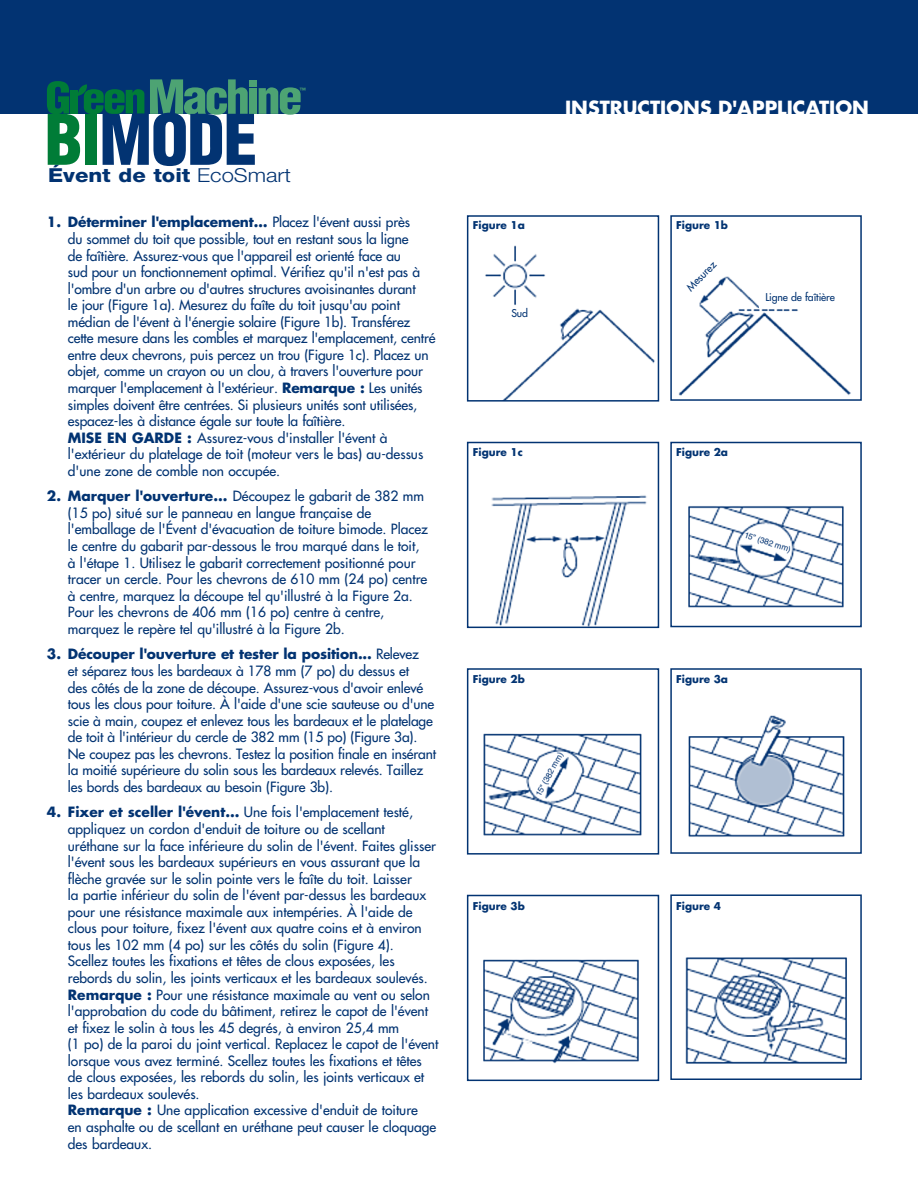
<style>
.page{position:relative;width:918px;height:1188px;background:#fff}
.page>*{position:absolute;margin:0;border:0;box-sizing:border-box;transform-origin:0 0}
.t1{font:900 condensed 67.95px "Helvetica LT Std";letter-spacing:-.02em;color:#023372}
.t2{font:800 19.35px "Helvetica Neue LT Std";color:#023372;scale:1.14 1}
.t3{font:700 19.05px "Futura Std";color:#fff}
.t4{font:500 13.8px/16.5px "Futura Std";color:#023372}
.t5{font:700 10.5px "Futura Std";color:#023372}
.t6{font:500 10.5px "Futura Std";letter-spacing:-.01em;color:#023372}
.t7{font:700 condensed 7.05px "Helvetica";color:#4da373;scale:1.06 1}
.s1{color:#007c37}
.s2{font-weight:300}
.s3{font-weight:700}
</style>
<div class="page">
<div style="left:0;top:0;width:918px;height:114px;background:#023372"></div>
<svg style="left:47px;top:81px;width:22px;height:33px"></svg>
<svg style="left:150px;top:79px;width:98px;height:36px"></svg>
<div style="left:249px;top:80px;width:8px;height:6px;background:#4da373"></div>
<div style="left:249px;top:88px;width:8px;height:26px;background:#4da373"></div>
<svg style="left:259px;top:87px;width:42px;height:28px"></svg>
<div style="left:70px;top:90px;width:8px;height:23px;background:#007c37"></div>
<svg style="left:77px;top:84px;width:67px;height:30px"></svg>
<img style="left:485px;top:245px;width:170px;height:154px">
<div style="left:467px;top:215px;width:192px;height:187px;border:2px solid #023372"></div>
<img style="left:491px;top:495px;width:156px;height:130px">
<div style="left:467px;top:442px;width:192px;height:186px;border:2px solid #023372"></div>
<img style="left:483px;top:733px;width:159px;height:103px">
<div style="left:467px;top:668px;width:192px;height:187px;border:2px solid #023372"></div>
<div style="left:467px;top:895px;width:192px;height:186px;border:2px solid #023372"></div>
<img style="left:678px;top:281px;width:173px;height:115px">
<div style="left:670px;top:215px;width:192px;height:186px;border:2px solid #023372"></div>
<img style="left:688px;top:506px;width:156px;height:102px">
<div style="left:670px;top:442px;width:192px;height:185px;border:2px solid #023372"></div>
<img style="left:688px;top:715px;width:157px;height:122px">
<div style="left:670px;top:668px;width:192px;height:186px;border:2px solid #023372"></div>
<img style="left:685px;top:957px;width:162px;height:107px">
<div style="left:670px;top:894px;width:192px;height:186px;border:2px solid #023372"></div>
<img style="left:483px;top:959px;width:156px;height:105px">
<div style="left:495px;top:308px;width:49px;height:20px;background:#fff"></div>
<svg style="left:508px;top:305px;width:22px;height:3px"></svg>
<div style="left:759px;top:292px;width:82px;height:16px;background:#fff"></div>
<svg style="left:763px;top:289px;width:76px;height:23px"></svg>
<svg style="left:678px;top:276px;width:55px;height:32px"></svg>
<h1 class="t1" style="left:45px;top:97px;width:214px"><span class="s1">BI</span>MODE</h1>
<h2 class="t2" style="left:48px;top:163px;width:215px">Évent de toit <span class="s2">EcoSmart</span></h2>
<p class="t7" style="left:300px;top:86px;width:8px">™</p>
<p class="t4" style="left:68px;top:214px;width:369px;text-indent:-21px"><span class="s3">1. Déterminer l'emplacement…</span> Placez l'évent aussi près<br>du sommet du toit que possible, tout en restant sous la ligne<br>de faîtière. Assurez-vous que l'appareil est orienté face au<br>sud pour un fonctionnement optimal. Vérifiez qu'il n'est pas à l'ombre d'un arbre ou d'autres structures avoisinantes durant<br>le jour (Figure 1a). Mesurez du faîte du toit jusqu'au point médian de l'évent à l'énergie solaire (Figure 1b). Transférez cette mesure dans les combles et marquez l'emplacement, centré entre deux chevrons, puis percez un trou (Figure 1c). Placez un objet, comme un crayon ou un clou, à travers l'ouverture pour marquer l'emplacement à l'extérieur. <span class="s3">Remarque :</span> Les unités simples doivent être centrées. Si plusieurs unités sont utilisées, espacez-les à distance égale sur toute la faîtière.<br><span class="s3">MISE EN GARDE :</span> Assurez-vous d'installer l'évent à l'extérieur du platelage de toit (moteur vers le bas) au-dessus d'une zone de comble non occupée.</p>
<p class="t4" style="left:68px;top:488px;width:362px;text-indent:-21px"><span class="s3">2. Marquer l'ouverture...</span> Découpez le gabarit de 382 mm (15 po) situé sur le panneau en langue française de l'emballage de l'Évent d'évacuation de toiture bimode. Placez le centre du gabarit par-dessous le trou marqué dans le toit, à l'étape 1. Utilisez le gabarit correctement positionné pour tracer un cercle. Pour les chevrons de 610 mm (24 po) centre à centre, marquez la découpe tel qu'illustré à la Figure 2a.<br>Pour les chevrons de 406 mm (16 po) centre à centre, marquez le repère tel qu'illustré à la Figure 2b.</p>
<p class="t4" style="left:68px;top:646px;width:370px;text-indent:-21px"><span class="s3">3. Découper l'ouverture et tester la position...</span> Relevez<br>et séparez tous les bardeaux à 178 mm (7 po) du dessus et<br>des côtés de la zone de découpe. Assurez-vous d'avoir enlevé tous les clous pour toiture. À l'aide d'une scie sauteuse ou d'une scie à main, coupez et enlevez tous les bardeaux et le platelage de toit à l'intérieur du cercle de 382 mm (15 po) (Figure 3a).<br>Ne coupez pas les chevrons. Testez la position finale en insérant la moitié supérieure du solin sous les bardeaux relevés. Taillez les bords des bardeaux au besoin (Figure 3b).</p>
<p class="t4" style="left:68px;top:804px;width:372px;text-indent:-21px"><span class="s3">4. Fixer et sceller l'évent...</span> Une fois l'emplacement testé, appliquez un cordon d'enduit de toiture ou de scellant uréthane sur la face inférieure du solin de l'évent. Faites glisser l'évent sous les bardeaux supérieurs en vous assurant que la flèche gravée sur le solin pointe vers le faîte du toit. Laisser<br>la partie inférieur du solin de l'évent par-dessus les bardeaux pour une résistance maximale aux intempéries. À l'aide de clous pour toiture, fixez l'évent aux quatre coins et à environ tous les 102 mm (4 po) sur les côtés du solin (Figure 4).<br>Scellez toutes les fixations et têtes de clous exposées, les rebords du solin, les joints verticaux et les bardeaux soulevés.<br><span class="s3">Remarque :</span> Pour une résistance maximale au vent ou selon l'approbation du code du bâtiment, retirez le capot de l'évent et fixez le solin à tous les 45 degrés, à environ 25,4 mm<br>(1 po) de la paroi du joint vertical. Replacez le capot de l'évent lorsque vous avez terminé. Scellez toutes les fixations et têtes de clous exposées, les rebords du solin, les joints verticaux et les bardeaux soulevés.<br><span class="s3">Remarque :</span> Une application excessive d'enduit de toiture<br>en asphalte ou de scellant en uréthane peut causer le cloquage des bardeaux.</p>
<p class="t5" style="left:473px;top:218px;width:53px">Figure 1a</p>
<p class="t6" style="left:511px;top:307px;width:18px">Sud</p>
<p class="t5" style="left:473px;top:445px;width:51px">Figure 1c</p>
<p class="t5" style="left:473px;top:672px;width:53px">Figure 2b</p>
<p class="t5" style="left:473px;top:899px;width:53px">Figure 3b</p>
<h3 class="t3" style="left:565px;top:95px;width:305px">INSTRUCTIONS D'APPLICATION</h3>
<p class="t5" style="left:676px;top:218px;width:53px">Figure 1b</p>
<p class="t6" style="left:684px;top:284px;width:38px;rotate:-45deg">Mesurez</p>
<p class="t6" style="left:765px;top:290px;width:71px">Ligne de faîtière</p>
<p class="t5" style="left:676px;top:445px;width:53px">Figure 2a</p>
<p class="t5" style="left:676px;top:672px;width:53px">Figure 3a</p>
<p class="t5" style="left:676px;top:899px;width:46px">Figure 4</p>
</div>
